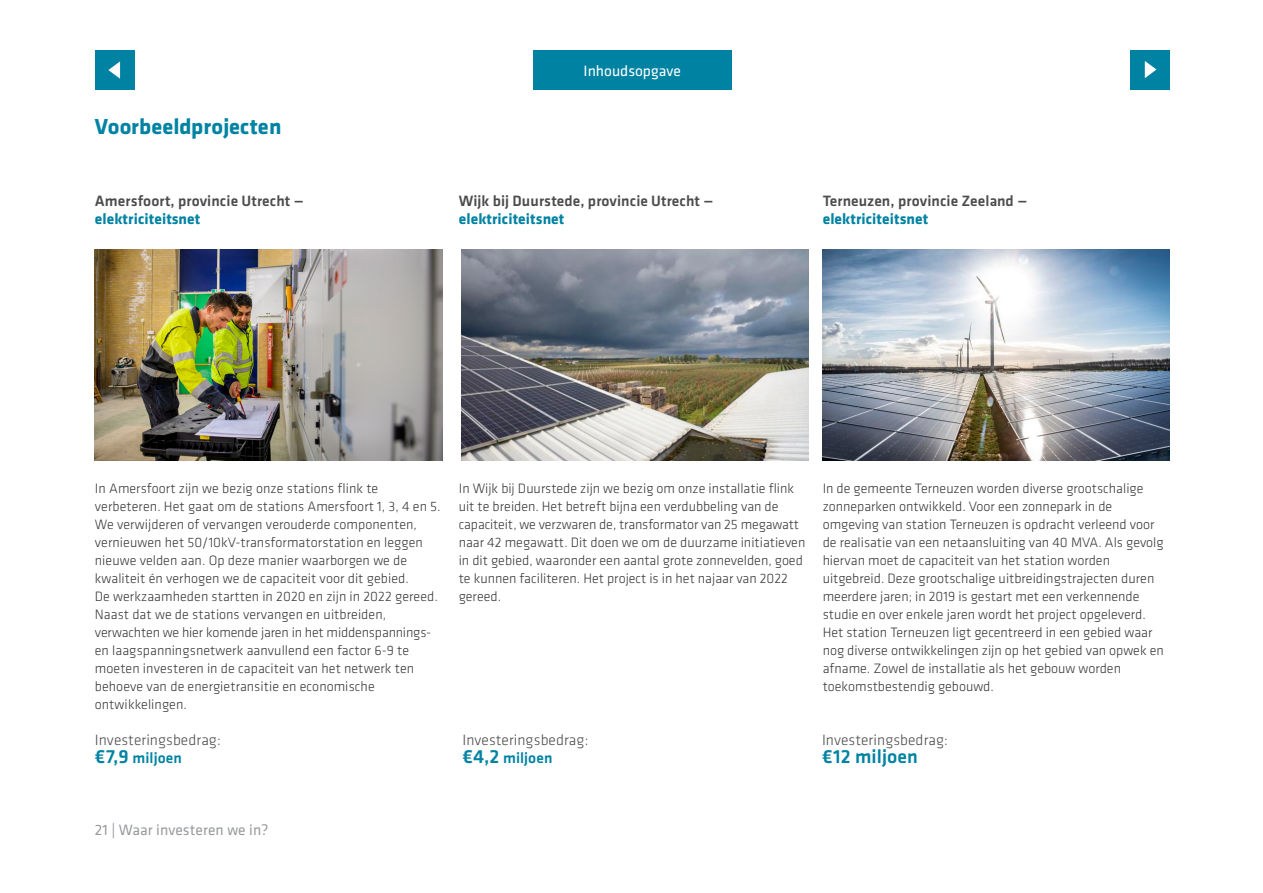
<style>
.page{position:relative;width:1263px;height:893px;background:#fff}
.page>*{position:absolute;margin:0;border:0;box-sizing:border-box;transform-origin:0 0}
.t1{font:700 22.5px "Klavika";letter-spacing:-.015em;color:#0083a3}
.t2{font:500 19.8px "Klavika";color:#0083a3}
.t3{font:500 15.45px "Klavika";color:#4c4c4c}
.t4{font:300 15.45px/18px "Klavika";color:#4c4c4c}
.t5{font:700 15.45px "Klavika";color:#0083a3}
.t6{font:15.45px "Klavika";color:#989b9d}
.t7{font:15.45px "Klavika";color:#fff}
.t8{font:300 14.1px/18px "Klavika";color:#383937}
.s1{font-weight:500;font-size:19.8px;color:#0083a3}
.s2{font-weight:500;color:#0083a3}
</style>
<div class="page">
<img style="left:95px;top:249px;width:347px;height:212px">
<img style="left:461px;top:250px;width:347px;height:210px">
<img style="left:822px;top:249px;width:347px;height:212px">
<div style="left:1130px;top:50px;width:40px;height:40px;background:#0083a3"></div>
<svg style="left:1145px;top:61px;width:11px;height:17px"></svg>
<div style="left:95px;top:50px;width:40px;height:40px;background:#0083a3"></div>
<svg style="left:108px;top:61px;width:12px;height:18px"></svg>
<div style="left:533px;top:50px;width:199px;height:40px;background:#0083a3"></div>
<h1 class="t1" style="left:95px;top:117px;width:188px">Voorbeeldprojecten</h1>
<p class="t3" style="left:95px;top:194px;width:210px">Amersfoort, provincie Utrecht —</p>
<p class="t5" style="left:95px;top:212px;width:108px">elektriciteitsnet</p>
<p class="t7" style="left:584px;top:65px;width:101px">Inhoudsopgave</p>
<p class="t3" style="left:459px;top:194px;width:256px">Wijk bij Duurstede, provincie Utrecht —</p>
<p class="t5" style="left:459px;top:212px;width:107px">elektriciteitsnet</p>
<p class="t3" style="left:823px;top:194px;width:206px">Terneuzen, provincie Zeeland —</p>
<p class="t5" style="left:823px;top:212px;width:107px">elektriciteitsnet</p>
<p class="t8" style="left:95px;top:481px;width:347px">In Amersfoort zijn we bezig onze stations flink te verbeteren. Het gaat om de stations Amersfoort 1, 3, 4 en 5.<br>We verwijderen of vervangen verouderde componenten, vernieuwen het 50/10kV-transformatorstation en leggen nieuwe velden aan. Op deze manier waarborgen we de kwaliteit én verhogen we de capaciteit voor dit gebied.<br>De werkzaamheden startten in 2020 en zijn in 2022 gereed.<br>Naast dat we de stations vervangen en uitbreiden, verwachten we hier komende jaren in het middenspannings&shy;en laagspanningsnetwerk aanvullend een factor 6-9 te moeten investeren in de capaciteit van het netwerk ten behoeve van de energietransitie en economische ontwikkelingen.</p>
<p class="t4" style="left:95px;top:732px;width:129px">Investeringsbedrag: <span class="s1">€7,9</span> <span class="s2">miljoen</span></p>
<p class="t8" style="left:459px;top:481px;width:348px">In Wijk bij Duurstede zijn we bezig om onze installatie flink uit te breiden. Het betreft bijna een verdubbeling van de capaciteit, we verzwaren de, transformator van 25 megawatt naar 42 megawatt. Dit doen we om de duurzame initiatieven in dit gebied, waaronder een aantal grote zonnevelden, goed te kunnen faciliteren. Het project is in het najaar van 2022 gereed.</p>
<p class="t4" style="left:462px;top:732px;width:129px">Investeringsbedrag: <span class="s1">€4,2</span> <span class="s2">miljoen</span></p>
<p class="t8" style="left:823px;top:481px;width:343px">In de gemeente Terneuzen worden diverse grootschalige zonneparken ontwikkeld. Voor een zonnepark in de omgeving van station Terneuzen is opdracht verleend voor de realisatie van een netaansluiting van 40 MVA. Als gevolg hiervan moet de capaciteit van het station worden uitgebreid. Deze grootschalige uitbreidingstrajecten duren meerdere jaren; in 2019 is gestart met een verkennende studie en over enkele jaren wordt het project opgeleverd.<br>Het station Terneuzen ligt gecentreerd in een gebied waar nog diverse ontwikkelingen zijn op het gebied van opwek en afname. Zowel de installatie als het gebouw worden toekomstbestendig gebouwd.</p>
<p class="t4" style="left:822px;top:732px;width:128px">Investeringsbedrag:</p>
<h2 class="t2" style="left:822px;top:748px;width:97px">€12 miljoen</h2>
<p class="t6" style="left:95px;top:823px;width:177px">21 | Waar investeren we in?</p>
</div>
